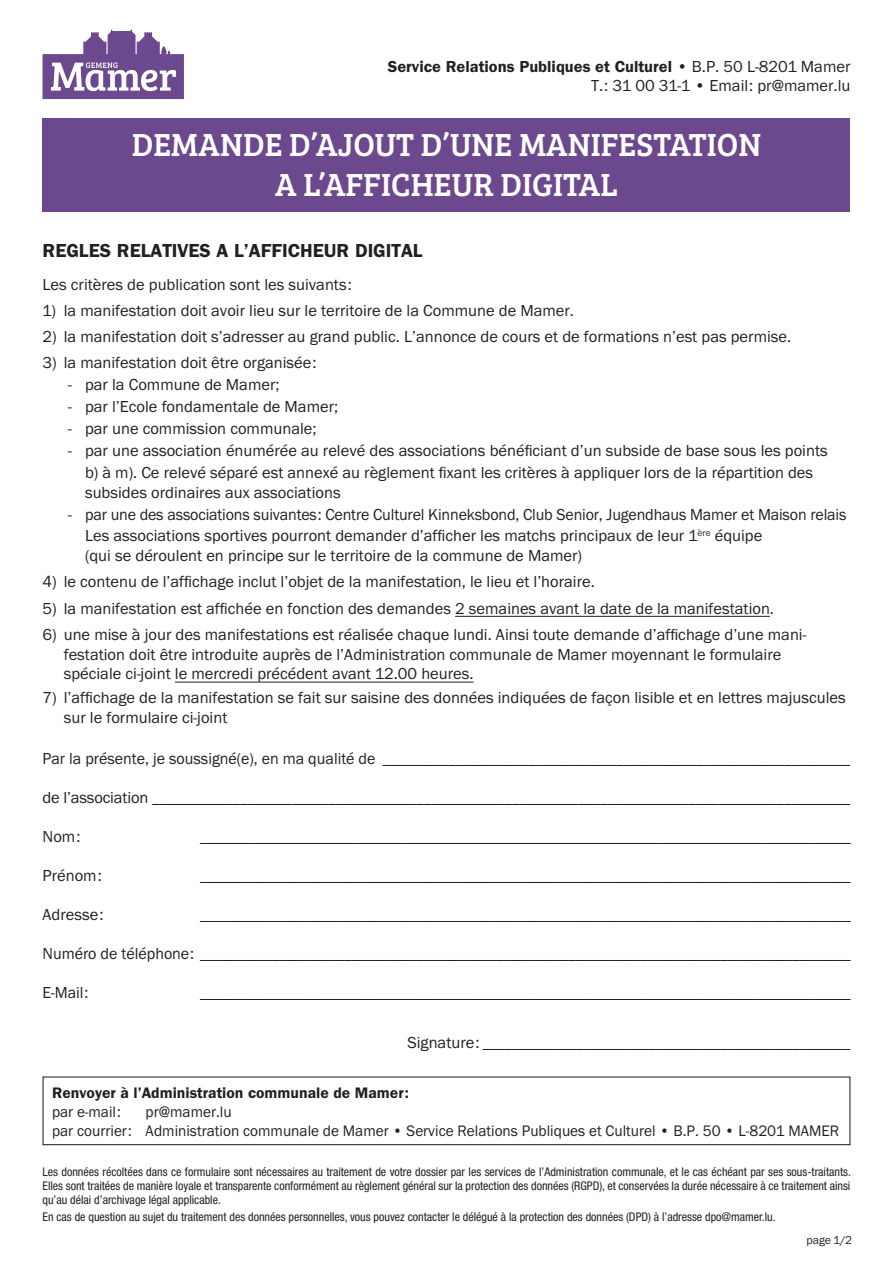
<style>
.page{position:relative;width:893px;height:1263px;background:#fff}
.page>*{position:absolute;margin:0;border:0;box-sizing:border-box;transform-origin:0 0}
.t1{font:33px/39.6px "Bree Serif";letter-spacing:.005em;color:#fff;text-align:center}
.t2{font:700 19.5px "Itc Franklin";color:#231f20}
.t3{font:16.5px/19.8px "Itc Franklin";color:#231f20}
.t4{font:700 16.5px "Itc Franklin";color:#231f20}
.t5{font:15.75px "Itc Franklin";color:#231f20}
.t6{font:700 15.75px "Itc Franklin";color:#231f20}
.t7{font:15px "Itc Franklin";color:#231f20}
.t8{font:condensed 12px/14.2px "Helvetica Neue LT Pro";color:#231f20;text-align:justify}
.t9{font:12px "Itc Franklin";color:#231f20}
.s1{font-weight:400}
.s2{font-size:16.5px}
</style>
<div class="page">
<svg style="left:43px;top:30px;width:141px;height:69px"></svg>
<div style="left:43px;top:118px;width:807px;height:94px;background:#6c488e"></div>
<hr style="left:455px;top:616px;width:315px;height:1px;background:#231f20">
<hr style="left:175px;top:682px;width:299px;height:1px;background:#231f20">
<div style="left:43px;top:1076px;width:807px;height:69px;border:1px solid #231f20"></div>
<p class="t4" style="left:388px;top:57px;width:464px">Service Relations Publiques et Culturel • <span class="s1">B.P. 50 L-8201 Mamer</span></p>
<p class="t3" style="left:591px;top:76px;width:261px">T.: 31 00 31-1 • Email: pr@mamer.lu</p>
<p class="t1" style="left:132px;top:123px;width:631px">DEMANDE D’AJOUT D’UNE MANIFESTATION<br>A L’AFFICHEUR DIGITAL</p>
<p class="t2" style="left:43px;top:239px;width:382px">REGLES RELATIVES A L’AFFICHEUR DIGITAL</p>
<p class="t3" style="left:43px;top:274px;width:311px">Les critères de publication sont les suivants:</p>
<p class="t3" style="left:43px;top:301px;width:533px">1) la manifestation doit avoir lieu sur le territoire de la Commune de Mamer.</p>
<p class="t3" style="left:43px;top:327px;width:750px">2) la manifestation doit s’adresser au grand public. L’annonce de cours et de formations n’est pas permise.</p>
<p class="t3" style="left:43px;top:353px;width:275px">3) la manifestation doit être organisée:</p>
<p class="t3" style="left:68px;top:375px;width:213px">- par la Commune de Mamer;</p>
<p class="t3" style="left:68px;top:397px;width:272px">- par l’Ecole fondamentale de Mamer;</p>
<p class="t3" style="left:68px;top:419px;width:250px">- par une commission communale;</p>
<p class="t3" style="left:68px;top:441px;width:761px">- par une association énumérée au relevé des associations bénéficiant d’un subside de base sous les points</p>
<p class="t3" style="left:85px;top:463px;width:730px">b) à m). Ce relevé séparé est annexé au règlement fixant les critères à appliquer lors de la répartition des subsides ordinaires aux associations</p>
<p class="t3" style="left:68px;top:504px;width:780px">- par une des associations suivantes: Centre Culturel Kinneksbond, Club Senior, Jugendhaus Mamer et Maison relais</p>
<p class="t3" style="left:85px;top:526px;width:679px">Les associations sportives pourront demander d’afficher les matchs principaux de leur 1<sup>ère</sup> équipe (qui se déroulent en principe sur le territoire de la commune de Mamer)</p>
<p class="t3" style="left:43px;top:572px;width:554px">4) le contenu de l’affichage inclut l’objet de la manifestation, le lieu et l’horaire.</p>
<p class="t3" style="left:43px;top:598px;width:733px">5) la manifestation est affichée en fonction des demandes 2 semaines avant la date de la manifestation.</p>
<p class="t3" style="left:64px;top:625px;width:744px;text-indent:-21px">6) une mise à jour des manifestations est réalisée chaque lundi. Ainsi toute demande d’affichage d’une mani&shy;festation doit être introduite auprès de l’Administration communale de Mamer moyennant le formulaire spéciale ci-joint le mercredi précédent avant 12.00 heures.</p>
<p class="t3" style="left:64px;top:688px;width:783px;text-indent:-21px">7) l’affichage de la manifestation se fait sur saisine des données indiquées de façon lisible et en lettres majuscules sur le formulaire ci-joint</p>
<p class="t7" style="left:43px;top:751px;width:809px"><span class="s2">Par la présente, je soussigné(e), en ma qualité de</span> ________________________________________________________________</p>
<p class="t7" style="left:43px;top:790px;width:809px"><span class="s2">de l’association</span> _______________________________________________________________________________________________</p>
<p class="t3" style="left:43px;top:827px;width:39px">Nom:</p>
<p class="t7" style="left:200px;top:829px;width:652px">______________________________________________________________________________________________</p>
<p class="t3" style="left:43px;top:866px;width:61px">Prénom:</p>
<p class="t7" style="left:200px;top:868px;width:652px">______________________________________________________________________________________________</p>
<p class="t3" style="left:43px;top:905px;width:62px">Adresse:</p>
<p class="t7" style="left:200px;top:907px;width:652px">______________________________________________________________________________________________</p>
<p class="t7" style="left:43px;top:946px;width:809px"><span class="s2">Numéro de téléphone:</span> __________________________________________________________________________________________</p>
<p class="t3" style="left:43px;top:983px;width:48px">E-Mail:</p>
<p class="t7" style="left:200px;top:985px;width:652px">_____________________________________________________________________________________________</p>
<p class="t7" style="left:407px;top:1034px;width:445px"><span class="s2">Signature:</span> ___________________________________________________</p>
<p class="t6" style="left:52px;top:1083px;width:358px">Renvoyer à l’Administration communale de Mamer:</p>
<p class="t5" style="left:52px;top:1103px;width:70px">par e-mail:</p>
<p class="t5" style="left:146px;top:1103px;width:88px">pr@mamer.lu</p>
<p class="t5" style="left:52px;top:1122px;width:789px">par courrier: Administration communale de Mamer • Service Relations Publiques et Culturel • B.P. 50 • L-8201 MAMER</p>
<p class="t8" style="left:43px;top:1164px;width:810px">Les données récoltées dans ce formulaire sont nécessaires au traitement de votre dossier par les services de l’Administration communale, et le cas échéant par ses sous-traitants.<br>Elles sont traitées de manière loyale et transparente conformément au règlement général sur la protection des données (RGPD), et conservées la durée nécessaire à ce traitement ainsi qu’au délai d’archivage légal applicable.</p>
<p class="t8" style="left:43px;top:1209px;width:735px">En cas de question au sujet du traitement des données personnelles, vous pouvez contacter le délégué à la protection des données (DPD) à l’adresse dpo@mamer.lu.</p>
<p class="t9" style="left:807px;top:1233px;width:47px">page 1/2</p>
</div>
